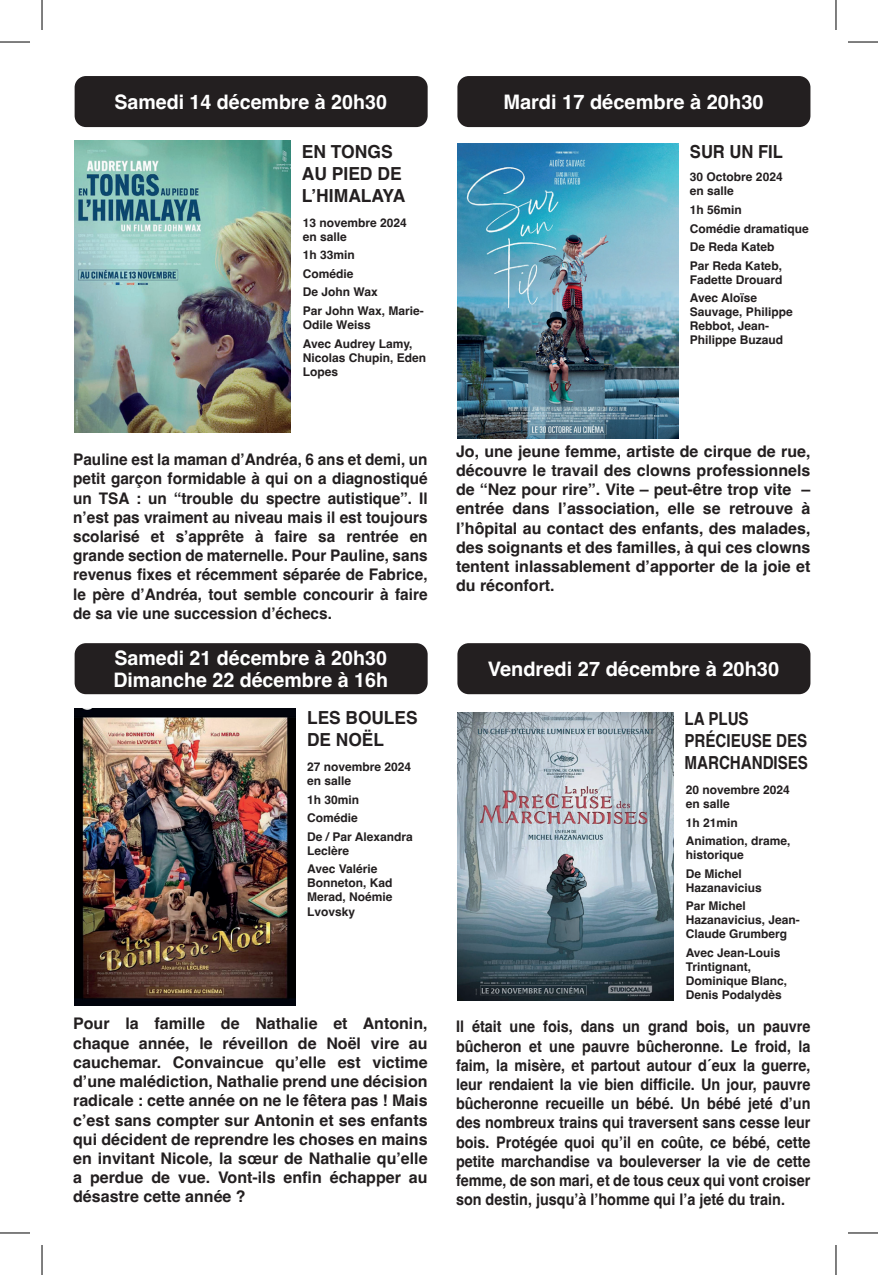
<style>
.page{position:relative;width:878px;height:1275px;background:#fff}
.page>*{position:absolute;margin:0;border:0;box-sizing:border-box;transform-origin:0 0}
.t1{font:700 20px/22px "Helvetica";color:#fff}
.t2{font:700 18px/21.6px "Helvetica";color:#231f20;scale:.84 1}
.t3{font:700 18px/21.6px "Helvetica";color:#231f20}
.t4{font:700 18px/21.6px "Helvetica";color:#231f20;scale:.96 1}
.t5{font:700 18px "Helvetica";color:#231f20;scale:.92 1}
.t6{font:700 16px/19.2px "Helvetica";color:#231f20;text-align:justify}
.t7{font:700 16px/19.2px "Helvetica";color:#231f20;text-align:justify;scale:.9 1}
.t8{font:700 16px/19.2px "Helvetica";color:#231f20;text-align:justify;scale:.96 1}
.t9{font:700 12px/18.6px "Helvetica";color:#231f20}
</style>
<div class="page">
<div style="left:457px;top:76px;width:353px;height:51px;background:#231f20;border-radius:11px"></div>
<img style="left:457px;top:143px;width:221px;height:295px">
<div style="left:75px;top:643px;width:353px;height:51px;background:#231f20;border-radius:11px"></div>
<img style="left:75px;top:708px;width:221px;height:297px">
<div style="left:75px;top:76px;width:353px;height:51px;background:#231f20;border-radius:11px"></div>
<img style="left:74px;top:140px;width:216px;height:293px">
<div style="left:457px;top:643px;width:353px;height:51px;background:#231f20;border-radius:11px"></div>
<img style="left:457px;top:712px;width:216px;height:288px">
<hr style="left:0;top:42px;width:30px;height:1px;background:#000">
<hr style="left:848px;top:42px;width:30px;height:1px;background:#000">
<hr style="left:0;top:1232px;width:30px;height:1px;background:#000">
<hr style="left:848px;top:1232px;width:30px;height:1px;background:#000">
<hr style="left:42px;top:0;width:1px;height:30px;background:#000">
<hr style="left:42px;top:1245px;width:1px;height:30px;background:#000">
<hr style="left:835px;top:0;width:1px;height:30px;background:#000">
<hr style="left:835px;top:1245px;width:1px;height:30px;background:#000">
<p class="t1" style="left:114px;top:93px;width:274px">Samedi 14 décembre à 20h30</p>
<p class="t3" style="left:302px;top:143px;width:105px">EN TONGS<br>AU PIED DE<br>L’HIMALAYA</p>
<p class="t9" style="left:303px;top:217px;width:106px;line-height:14px">13 novembre 2024 en salle</p>
<p class="t9" style="left:303px;top:247px;width:122px">1h 33min<br>Comédie<br>De John Wax<br>Par John Wax, Marie-</p>
<p class="t9" style="left:303px;top:317px;width:111px">Odile Weiss<br>Avec Audrey Lamy,</p>
<p class="t9" style="left:303px;top:352px;width:125px;line-height:14px">Nicolas Chupin, Eden<br>Lopes</p>
<p class="t8" style="left:73px;top:452px;width:371px">Pauline est la maman d’Andréa, 6 ans et demi, un petit garçon formidable à qui on a diagnostiqué un TSA : un “trouble du spectre autistique”. Il n’est pas vraiment au niveau mais il est toujours scolarisé et s’apprête à faire sa rentrée en grande section de maternelle. Pour Pauline, sans revenus fixes et récemment séparée de Fabrice, le père d’Andréa, tout semble concourir à faire de sa vie une succession d’échecs.</p>
<p class="t1" style="left:113px;top:649px;width:276px">Samedi 21 décembre à 20h30<br>Dimanche 22 décembre à 16h</p>
<p class="t4" style="left:307px;top:709px;width:117px">LES BOULES<br>DE NOËL</p>
<p class="t9" style="left:307px;top:761px;width:106px;line-height:14px">27 novembre 2024 en salle</p>
<p class="t9" style="left:307px;top:791px;width:107px">1h 30min<br>Comédie<br>De / Par Alexandra</p>
<p class="t9" style="left:307px;top:842px;width:72px">Leclère<br>Avec Valérie</p>
<p class="t9" style="left:307px;top:877px;width:87px;line-height:14px;text-align:justify">Bonneton, Kad Merad, Noémie Lvovsky</p>
<p class="t6" style="left:73px;top:1016px;width:356px">Pour la famille de Nathalie et Antonin, chaque année, le réveillon de Noël vire au cauchemar. Convaincue qu’elle est victime d’une malédiction, Nathalie prend une décision radicale : cette année on ne le fêtera pas ! Mais c’est sans compter sur Antonin et ses enfants qui décident de reprendre les choses en mains en invitant Nicole, la sœur de Nathalie qu’elle a perdue de vue. Vont-ils enfin échapper au désastre cette année ?</p>
<p class="t1" style="left:503px;top:93px;width:262px">Mardi 17 décembre à 20h30</p>
<p class="t5" style="left:690px;top:141px;width:102px">SUR UN FIL</p>
<p class="t9" style="left:690px;top:172px;width:94px;line-height:14px">30 Octobre 2024 en salle</p>
<p class="t9" style="left:690px;top:202px;width:120px">1h 56min<br>Comédie dramatique<br>De Reda Kateb<br>Par Reda Kateb,</p>
<p class="t9" style="left:690px;top:271px;width:94px">Fadette Drouard<br>Avec Aloïse</p>
<p class="t9" style="left:690px;top:306px;width:104px;line-height:14px">Sauvage, Philippe<br>Rebbot, Jean-<br>Philippe Buzaud</p>
<p class="t6" style="left:456px;top:443px;width:356px">Jo, une jeune femme, artiste de cirque de rue, découvre le travail des clowns professionnels de “Nez pour rire”. Vite – peut-être trop vite – entrée dans l’association, elle se retrouve à l’hôpital au contact des enfants, des malades, des soignants et des familles, à qui ces clowns tentent inlassablement d’apporter de la joie et du réconfort.</p>
<p class="t1" style="left:488px;top:660px;width:293px">Vendredi 27 décembre à 20h30</p>
<p class="t2" style="left:684px;top:710px;width:148px">LA PLUS<br>PRÉCIEUSE DES<br>MARCHANDISES</p>
<p class="t9" style="left:685px;top:784px;width:106px;line-height:14px">20 novembre 2024 en salle</p>
<p class="t9" style="left:685px;top:814px;width:106px">1h 21min<br>Animation, drame,</p>
<p class="t9" style="left:685px;top:847px;width:60px">historique<br>De Michel</p>
<p class="t9" style="left:685px;top:879px;width:78px">Hazanavicius<br>Par Michel</p>
<p class="t9" style="left:685px;top:914px;width:116px;line-height:14px">Hazanavicius, Jean-<br>Claude Grumberg</p>
<p class="t9" style="left:685px;top:947px;width:103px;line-height:14px">Avec Jean-Louis<br>Trintignant,<br>Dominique Blanc,<br>Denis Podalydès</p>
<p class="t7" style="left:456px;top:1019px;width:395px">Il était une fois, dans un grand bois, un pauvre bûcheron et une pauvre bûcheronne. Le froid, la faim, la misère, et partout autour d´eux la guerre, leur rendaient la vie bien difficile. Un jour, pauvre bûcheronne recueille un bébé. Un bébé jeté d’un des nombreux trains qui traversent sans cesse leur bois. Protégée quoi qu’il en coûte, ce bébé, cette petite marchandise va bouleverser la vie de cette femme, de son mari, et de tous ceux qui vont croiser son destin, jusqu’à l’homme qui l’a jeté du train.</p>
</div>
